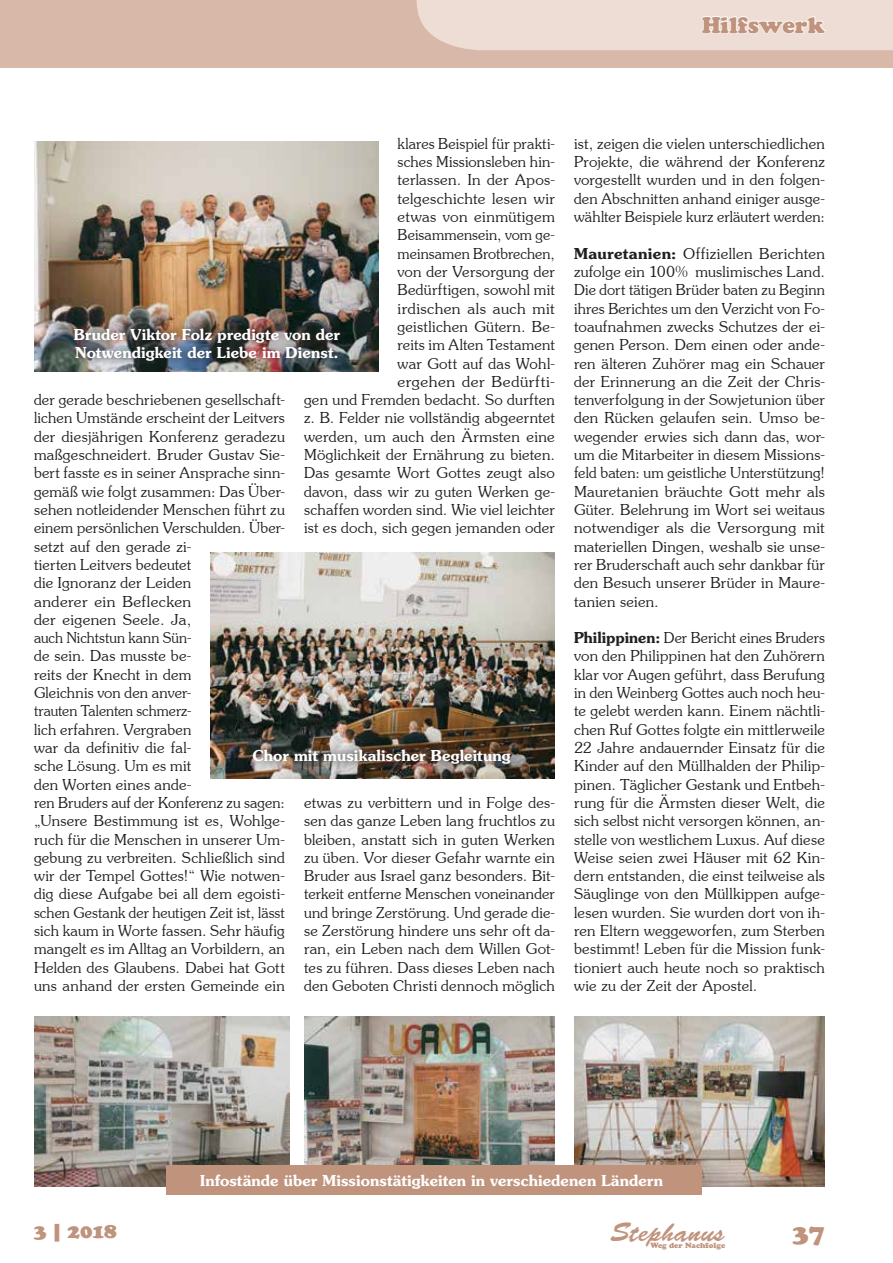
<style>
.page{position:relative;width:893px;height:1263px;background:#fff}
.page>*{position:absolute;margin:0;border:0;box-sizing:border-box;transform-origin:0 0}
.t1{font:27px "Banff Plain";letter-spacing:.02em;color:#c0937d}
.t2{font:25.5px "Cooper Black Std";color:#c0937d}
.t3{font:22.5px "Cooper Black Std";color:#c0937d}
.t4{font:900 21px "Cooper";color:#c0937d}
.t5{font:15px/18.3px "Southern Plain";letter-spacing:.015em;color:#231f20;text-align:justify}
.t6{font:700 15px/18.3px "Southern";letter-spacing:.005em;color:#fff}
.t7{font:7.5px "Cooper Black Std";color:#c0937d}
.s1{font-family:"Southern";font-weight:700}
</style>
<div class="page">
<div style="left:1px;top:0;width:892px;height:68px;background:#d8b8a8"></div>
<svg style="left:416px;top:0;width:477px;height:51px;background:#ecdcd3"></svg>
<img style="left:34px;top:142px;width:344px;height:230px">
<img style="left:210px;top:553px;width:345px;height:225px">
<img style="left:34px;top:1016px;width:255px;height:170px">
<img style="left:304px;top:1016px;width:251px;height:149px">
<img style="left:574px;top:1016px;width:251px;height:170px">
<img style="left:65px;top:319px;width:284px;height:51px">
<img style="left:244px;top:740px;width:276px;height:32px">
<div style="left:166px;top:1165px;width:536px;height:30px;background:#c0937d"></div>
<h3 class="t3" style="left:702px;top:11px;width:125px">Hilfswerk</h3>
<p class="t5" style="left:304px;top:134px;width:252px;text-align:right">klares Beispiel für prakti-<br>sches Missionsleben hin-<br>terlassen. In der Apos-<br>telgeschichte lesen wir<br>etwas von einmütigem<br>Beisammensein, vom ge-<br>meinsamen Brotbrechen,<br>von der Versorgung der<br>Bedürftigen, sowohl mit<br>irdischen als auch mit<br>geistlichen Gütern. Be-<br>reits im Alten Testament<br>war Gott auf das Wohl-<br>ergehen der Bedürfti-<br>gen und Fremden bedacht. So durften z. B. Felder nie vollständig abgeerntet werden, um auch den Ärmsten eine<br>Möglichkeit der Ernährung zu bieten.<br>Das gesamte Wort Gottes zeugt also davon, dass wir zu guten Werken ge&shy;schaffen worden sind. Wie viel leichter ist es doch, sich gegen jemanden oder</p>
<p class="t6" style="left:74px;top:325px;width:268px">Bruder Viktor Folz predigte von der<br>Notwendigkeit der Liebe im Dienst.</p>
<p class="t5" style="left:34px;top:390px;width:252px;text-align:left">der gerade beschriebenen gesellschaft&shy;lichen Umstände erscheint der Leitvers der diesjährigen Konferenz geradezu maßgeschneidert. Bruder Gustav Sie&shy;bert fasste es in seiner Ansprache sinn&shy;gemäß wie folgt zusammen: Das Über&shy;sehen notleidender Menschen führt zu einem persönlichen Verschulden. Über&shy;setzt auf den gerade zi-<br>tierten Leitvers bedeutet<br>die Ignoranz der Leiden<br>anderer ein Beflecken<br>der eigenen Seele. Ja,<br>auch Nichtstun kann Sün-<br>de sein. Das musste be-<br>reits der Knecht in dem<br>Gleichnis von den anver-<br>trauten Talenten schmerz-<br>lich erfahren. Vergraben<br>war da definitiv die fal-<br>sche Lösung. Um es mit<br>den Worten eines ande-<br>ren Bruders auf der Konferenz zu sagen: „Unsere Bestimmung ist es, Wohlge&shy;ruch für die Menschen in unserer Um&shy;gebung zu verbreiten. Schließlich sind wir der Tempel Gottes!“ Wie notwen&shy;dig diese Aufgabe bei all dem egoisti&shy;schen Gestank der heutigen Zeit ist, lässt sich kaum in Worte fassen. Sehr häufig mangelt es im Alltag an Vorbildern, an<br>Helden des Glaubens. Dabei hat Gott uns anhand der ersten Gemeinde ein</p>
<p class="t6" style="left:252px;top:746px;width:260px">Chor mit musikalischer Begleitung</p>
<p class="t5" style="left:304px;top:793px;width:252px">etwas zu verbittern und in Folge des&shy;sen das ganze Leben lang fruchtlos zu bleiben, anstatt sich in guten Werken zu üben. Vor dieser Gefahr warnte ein Bruder aus Israel ganz besonders. Bit&shy;terkeit entferne Menschen voneinander und bringe Zerstörung. Und gerade die&shy;se Zerstörung hindere uns sehr oft da&shy;ran, ein Leben nach dem Willen Got&shy;tes zu führen. Dass dieses Leben nach den Geboten Christi dennoch möglich</p>
<p class="t5" style="left:574px;top:134px;width:252px">ist, zeigen die vielen unterschiedlichen Projekte, die während der Konferenz vorgestellt wurden und in den folgen&shy;den Abschnitten anhand einiger ausge&shy;wählter Beispiele kurz erläutert werden:</p>
<p class="t5" style="left:574px;top:244px;width:252px"><span class="s1">Mauretanien:</span> Offiziellen Berichten zufolge ein 100% muslimisches Land.<br>Die dort tätigen Brüder baten zu Beginn ihres Berichtes um den Verzicht von Fo&shy;toaufnahmen zwecks Schutzes der ei&shy;genen Person. Dem einen oder ande&shy;ren älteren Zuhörer mag ein Schauer der Erinnerung an die Zeit der Chris&shy;tenverfolgung in der Sowjetunion über den Rücken gelaufen sein. Umso be&shy;wegender erwies sich dann das, wor&shy;um die Mitarbeiter in diesem Missions&shy;feld baten: um geistliche Unterstützung!<br>Mauretanien bräuchte Gott mehr als Güter. Belehrung im Wort sei weitaus notwendiger als die Versorgung mit materiellen Dingen, weshalb sie unse&shy;rer Bruderschaft auch sehr dankbar für den Besuch unserer Brüder in Maure&shy;tanien seien.</p>
<p class="t5" style="left:574px;top:628px;width:252px"><span class="s1">Philippinen:</span> Der Bericht eines Bruders von den Philippinen hat den Zuhörern klar vor Augen geführt, dass Berufung in den Weinberg Gottes auch noch heu&shy;te gelebt werden kann. Einem nächtli&shy;chen Ruf Gottes folgte ein mittlerweile 22 Jahre andauernder Einsatz für die Kinder auf den Müllhalden der Philip&shy;pinen. Täglicher Gestank und Entbeh&shy;rung für die Ärmsten dieser Welt, die sich selbst nicht versorgen können, an&shy;stelle von westlichem Luxus. Auf diese Weise seien zwei Häuser mit 62 Kin&shy;dern entstanden, die einst teilweise als Säuglinge von den Müllkippen aufge&shy;lesen wurden. Sie wurden dort von ih&shy;ren Eltern weggeworfen, zum Sterben bestimmt! Leben für die Mission funk&shy;tioniert auch heute noch so praktisch wie zu der Zeit der Apostel.</p>
<p class="t6" style="left:200px;top:1172px;width:464px">Infostände über Missionstätigkeiten in verschiedenen Ländern</p>
<h3 class="t4" style="left:34px;top:1218px;width:84px">3 | 2018</h3>
<h1 class="t1" style="left:610px;top:1217px;width:116px">Stephanus</h1>
<p class="t7" style="left:650px;top:1241px;width:76px">Weg der Nachfolge</p>
<h2 class="t2" style="left:793px;top:1218px;width:34px">37</h2>
</div>
